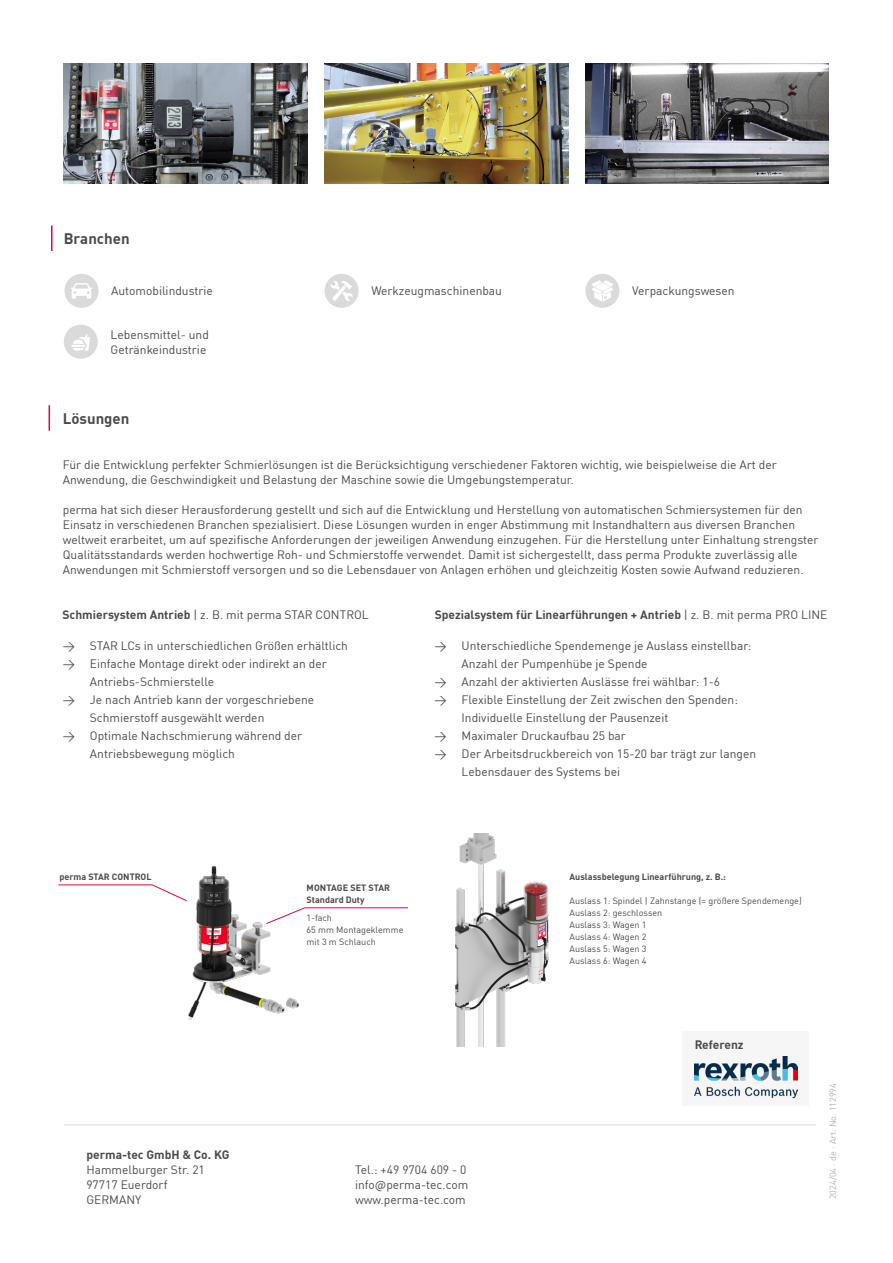
<style>
.page{position:relative;width:893px;height:1263px;background:#fff}
.page>*{position:absolute;margin:0;border:0;box-sizing:border-box;transform-origin:0 0}
.t1{font:700 15px "DIN Pro";color:#4a4a49}
.t2{font:12px/15px "DIN Pro";color:#4a4a49}
.t3{font:700 12px "DIN Pro";color:#4a4a49}
.t4{font:9px/12px "DIN Pro";color:#4a4a49}
.t5{font:700 9px/12px "DIN Pro";color:#4a4a49}
.t6{font:9px "DIN Pro";color:#b3b2b2}
.s1{font-weight:700}
.s2{font-weight:400}
</style>
<div class="page">
<hr style="left:64px;top:1124px;width:752px;height:1px;background:#dadada">
<img style="left:455px;top:833px;width:93px;height:213px">
<img style="left:64px;top:64px;width:244px;height:120px">
<img style="left:325px;top:64px;width:243px;height:120px">
<img style="left:585px;top:63px;width:244px;height:121px">
<div style="left:64px;top:325px;width:34px;height:34px;background:#dadada;border-radius:50%"></div>
<svg style="left:71px;top:334px;width:19px;height:17px"></svg>
<div style="left:64px;top:274px;width:35px;height:34px;background:#dadada;border-radius:50%"></div>
<svg style="left:71px;top:283px;width:21px;height:16px"></svg>
<div style="left:585px;top:274px;width:34px;height:34px;background:#dadada;border-radius:50%"></div>
<svg style="left:592px;top:280px;width:21px;height:21px"></svg>
<img style="left:188px;top:866px;width:111px;height:154px">
<div style="left:325px;top:274px;width:34px;height:34px;background:#dadada;border-radius:50%"></div>
<svg style="left:330px;top:281px;width:23px;height:20px"></svg>
<svg style="left:58px;top:884px;width:129px;height:17px"></svg>
<div style="left:682px;top:1032px;width:127px;height:74px;background:#f6f6f6"></div>
<img style="left:695px;top:1056px;width:102px;height:41px">
<svg style="left:49px;top:405px;width:1px;height:26px"></svg>
<hr style="left:51px;top:225px;width:2px;height:26px;background:#dd083b">
<svg style="left:265px;top:907px;width:143px;height:17px"></svg>
<p class="t1" style="left:64px;top:227px;width:67px">Branchen</p>
<p class="t2" style="left:111px;top:283px;width:103px">Automobilindustrie</p>
<p class="t2" style="left:371px;top:283px;width:132px">Werkzeugmaschinenbau</p>
<p class="t2" style="left:632px;top:283px;width:104px">Verpackungswesen</p>
<p class="t2" style="left:111px;top:326px;width:100px">Lebensmittel- und<br>Getränkeindustrie</p>
<p class="t1" style="left:63px;top:407px;width:68px">Lösungen</p>
<p class="t2" style="left:63px;top:456px;width:716px">Für die Entwicklung perfekter Schmierlösungen ist die Berücksichtigung verschiedener Faktoren wichtig, wie beispielweise die Art der<br>Anwendung, die Geschwindigkeit und Belastung der Maschine sowie die Umgebungstemperatur.</p>
<p class="t2" style="left:63px;top:501px;width:757px">perma hat sich dieser Herausforderung gestellt und sich auf die Entwicklung und Herstellung von automatischen Schmiersystemen für den Einsatz in verschiedenen Branchen spezialisiert. Diese Lösungen wurden in enger Abstimmung mit Instandhaltern aus diversen Branchen weltweit erarbeitet, um auf spezifische Anforderungen der jeweiligen Anwendung einzugehen. Für die Herstellung unter Einhaltung strengster Qualitätsstandards werden hochwertige Roh- und Schmierstoffe verwendet. Damit ist sichergestellt, dass perma Produkte zuverlässig alle Anwendungen mit Schmierstoff versorgen und so die Lebensdauer von Anlagen erhöhen und gleichzeitig Kosten sowie Aufwand reduzieren.</p>
<p class="t2" style="left:63px;top:606px;width:308px"><span class="s1">Schmiersystem Antrieb</span> | z. B. mit perma STAR CONTROL</p>
<p class="t3" style="left:435px;top:605px;width:394px">Spezialsystem für Linearführungen + Antrieb <span class="s2">| z. B. mit perma PRO LINE</span></p>
<p class="t2" style="left:63px;top:637px;width:287px">→ STAR LCs in unterschiedlichen Größen erhältlich</p>
<p class="t2" style="left:90px;top:654px;width:238px;line-height:18px;text-indent:-27px">→ Einfache Montage direkt oder indirekt an der<br>Antriebs-Schmierstelle</p>
<p class="t2" style="left:90px;top:690px;width:226px;line-height:18px;text-indent:-27px">→ Je nach Antrieb kann der vorgeschriebene<br>Schmierstoff ausgewählt werden</p>
<p class="t2" style="left:90px;top:726px;width:214px;line-height:18px;text-indent:-27px">→ Optimale Nachschmierung während der<br>Antriebsbewegung möglich</p>
<p class="t2" style="left:462px;top:636px;width:291px;line-height:18px;text-indent:-27px">→ Unterschiedliche Spendemenge je Auslass einstellbar:<br>Anzahl der Pumpenhübe je Spende</p>
<p class="t2" style="left:435px;top:673px;width:287px">→ Anzahl der aktivierten Auslässe frei wählbar: 1-6</p>
<p class="t2" style="left:462px;top:690px;width:278px;line-height:18px;text-indent:-27px">→ Flexible Einstellung der Zeit zwischen den Spenden:<br>Individuelle Einstellung der Pausenzeit</p>
<p class="t2" style="left:435px;top:727px;width:193px">→ Maximaler Druckaufbau 25 bar</p>
<p class="t2" style="left:462px;top:744px;width:296px;line-height:18px;text-indent:-27px">→ Der Arbeitsdruckbereich von 15-20 bar trägt zur langen<br>Lebensdauer des Systems bei</p>
<p class="t5" style="left:60px;top:870px;width:94px">perma STAR CONTROL</p>
<p class="t5" style="left:307px;top:881px;width:85px">MONTAGE SET STAR<br>Standard Duty</p>
<p class="t4" style="left:307px;top:911px;width:98px">1-fach<br>65 mm Montageklemme mit 3 m Schlauch</p>
<p class="t3" style="left:86px;top:1145px;width:145px">perma-tec GmbH &amp; Co. KG</p>
<p class="t2" style="left:86px;top:1161px;width:120px">Hammelburger Str. 21<br>97717 Euerdorf<br>GERMANY</p>
<p class="t2" style="left:355px;top:1161px;width:115px">Tel.: +49 9704 609 - 0 info@perma-tec.com www.perma-tec.com</p>
<p class="t5" style="left:569px;top:870px;width:158px">Auslassbelegung Linearführung, z. B.:</p>
<p class="t4" style="left:569px;top:894px;width:234px">Auslass 1: Spindel | Zahnstange (= größere Spendemenge)<br>Auslass 2: geschlossen<br>Auslass 3: Wagen 1<br>Auslass 4: Wagen 2<br>Auslass 5: Wagen 3<br>Auslass 6: Wagen 4</p>
<p class="t3" style="left:695px;top:1036px;width:50px">Referenz</p>
<p class="t6" style="left:826px;top:1199px;width:118px;rotate:-90deg">2024/04 · de · Art. No. 112994</p>
</div>
